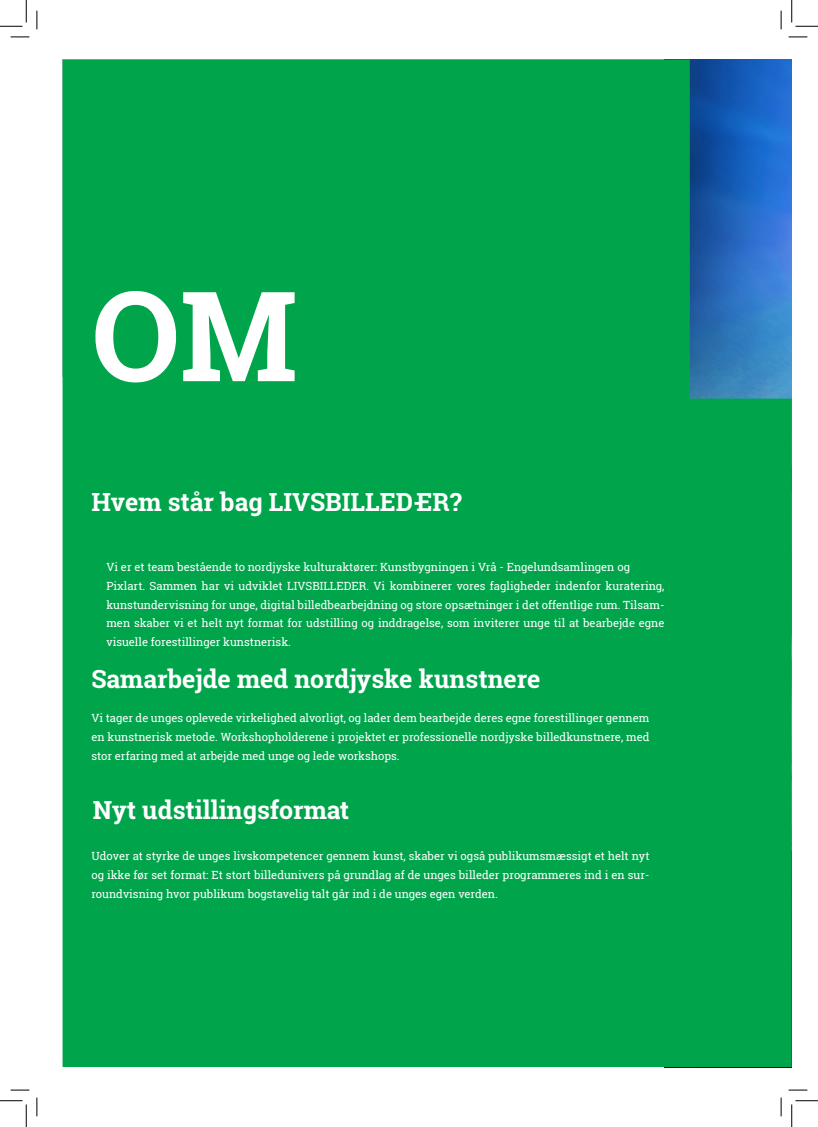
<style>
.page{position:relative;width:818px;height:1127px;background:#fff}
.page>*{position:absolute;margin:0;border:0;box-sizing:border-box;transform-origin:0 0}
._100-55-bold-left{font:700 125px "Roboto Slab";color:#fff}
._20-35-bold-left{font:700 25px "Roboto Slab";color:#fff}
._9-15-reg-leftjustif{font:11.25px/18.8px "Roboto Slab";color:#fff;text-align:justify}
</style>
<div class="page">
<div style="left:63px;top:59px;width:729px;height:1007px;background:#00a54b"></div>
<svg style="left:11px;top:36px;width:18px;height:2px"></svg>
<svg style="left:788px;top:36px;width:19px;height:2px"></svg>
<svg style="left:11px;top:1089px;width:18px;height:1px"></svg>
<svg style="left:788px;top:1089px;width:19px;height:1px"></svg>
<svg style="left:36px;top:11px;width:2px;height:18px"></svg>
<svg style="left:36px;top:1097px;width:2px;height:18px"></svg>
<svg style="left:780px;top:11px;width:2px;height:18px"></svg>
<svg style="left:780px;top:1097px;width:2px;height:18px"></svg>
<svg style="left:0;top:0;width:27px;height:27px"></svg>
<svg style="left:0;top:1100px;width:27px;height:26px"></svg>
<svg style="left:791px;top:0;width:27px;height:27px"></svg>
<svg style="left:791px;top:1100px;width:27px;height:26px"></svg>
<p class="_100-55-bold-left" style="left:91px;top:250px;width:208px">OM</p>
<p class="_20-35-bold-left" style="left:91px;top:484px;width:333px">Hvem står bag LIVSBILLED-</p>
<p class="_20-35-bold-left" style="left:416px;top:484px;width:47px">ER?</p>
<p class="_9-15-reg-leftjustif" style="left:106px;top:557px;width:525px">Vi er et team bestående to nordjyske kulturaktører: Kunstbygningen i Vrå - Engelundsamlingen og</p>
<p class="_9-15-reg-leftjustif" style="left:106px;top:576px;width:560px">Pixlart. Sammen har vi udviklet LIVSBILLEDER. Vi kombinerer vores fagligheder indenfor kuratering, kunstundervisning for unge, digital billedbearbejdning og store opsætninger i det offentlige rum. Tilsam&shy;men skaber vi et helt nyt format for udstilling og inddragelse, som inviterer unge til at bearbejde egne visuelle forestillinger kunstnerisk.</p>
<p class="_20-35-bold-left" style="left:91px;top:661px;width:450px">Samarbejde med nordjyske kunstnere</p>
<p class="_9-15-reg-leftjustif" style="left:91px;top:708px;width:560px">Vi tager de unges oplevede virkelighed alvorligt, og lader dem bearbejde deres egne forestillinger gennem en kunstnerisk metode. Workshopholderene i projektet er professionelle nordjyske billedkunstnere, med stor erfaring med at arbejde med unge og lede workshops.</p>
<p class="_20-35-bold-left" style="left:93px;top:792px;width:258px">Nyt udstillingsformat</p>
<p class="_9-15-reg-leftjustif" style="left:91px;top:846px;width:559px">Udover at styrke de unges livskompetencer gennem kunst, skaber vi også publikumsmæssigt et helt nyt og ikke før set format: Et stort billedunivers på grundlag af de unges billeder programmeres ind i en sur&shy;roundvisning hvor publikum bogstavelig talt går ind i de unges egen verden.</p>
</div>
